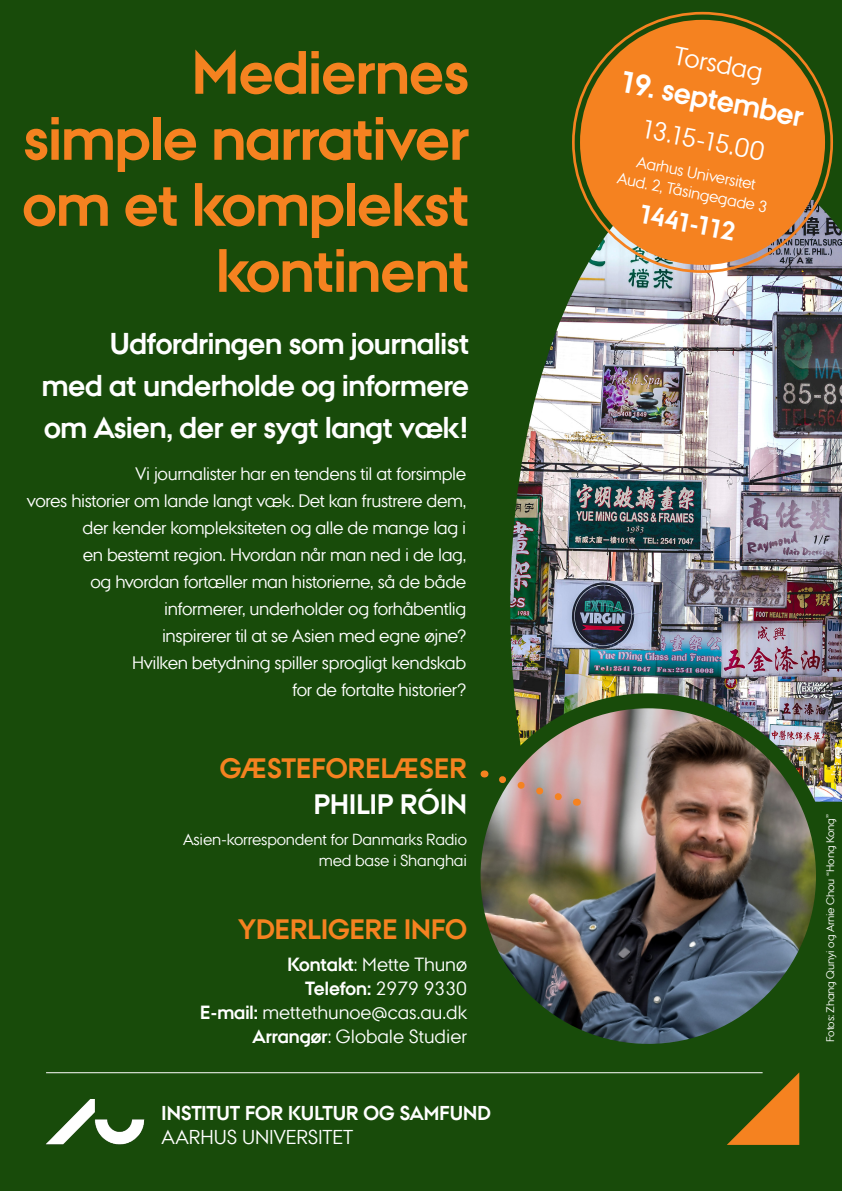
<style>
.page{position:relative;width:842px;height:1191px;background:#184b0a}
.page>*{position:absolute;margin:0;border:0;box-sizing:border-box;transform-origin:0 0}
.BT{font:700 61px/66px "AU Passata";letter-spacing:-.01em;color:#f58220}
.BT-2{font:700 30px/42px "AU Passata";letter-spacing:-.01em;color:#fff;text-align:justify}
.Subhead{font:700 30px "AU Passata";color:#fff}
.BT-3{font:700 28px "AU Passata";color:#f58220}
.BT-4{font:700 28px "AU Passata";letter-spacing:.005em;color:#fff}
.Subhead-2{font:26px "AU Passata";color:#fff}
.Subhead-3{font:700 26px "AU Passata";color:#fff}
.Subhead-4{font:700 20px/24px "AU Passata";letter-spacing:-.01em;color:#fff}
.BT-5{font:19px "AU Passata";color:#fff}
.BT-6{font:700 19px "AU Passata";letter-spacing:-.005em;color:#fff}
.Heading{font:18px/27px "AU Passata";letter-spacing:-.02em;color:#fff;text-align:right}
.BT-7{font:16px/21px "AU Passata";letter-spacing:-.01em;color:#fff;text-align:right}
.Subhead-5{font:16px/20px "AU Passata";color:#fff;text-align:center}
.Heading-2{font:11px "AU Passata";letter-spacing:-.01em;color:#fff}
.s1{font-weight:700}
.s2{font-weight:400}
</style>
<div class="page">
<img style="left:510px;top:200px;width:332px;height:601px">
<img style="left:473px;top:701px;width:350px;height:350px;border-radius:175px">
<div style="left:465px;top:693px;width:366px;height:366px;border:15px solid #184b0a;border-radius:50%"></div>
<svg style="left:494px;top:771px;width:83px;height:37px;background:#b29688"></svg>
<img style="left:45px;top:1099px;width:100px;height:46px">
<hr style="left:46px;top:1072px;width:717px;height:1px;background:#fff">
<div style="left:580px;top:20px;width:245px;height:245px;background:#f58220;border-radius:50%"></div>
<svg style="left:727px;top:1072px;width:72px;height:72px"></svg>
<p class="BT" style="left:192px;top:40px;width:279px">Mediernes</p>
<p class="BT" style="left:22px;top:106px;width:448px">simple narrativer om et komplekst</p>
<p class="BT" style="left:216px;top:238px;width:254px">kontinent</p>
<p class="BT-2" style="left:42px;top:323px;width:429px;text-indent:68px">Udfordringen som journalist med at underholde og informere om Asien, der er sygt langt væk!</p>
<p class="Heading" style="left:27px;top:460px;width:441px">Vi journalister har en tendens til at forsimple<br>vores historier om lande langt væk. Det kan frustrere dem, der kender kompleksiteten og alle de mange lag i<br>en bestemt region. Hvordan når man ned i de lag,<br>og hvordan fortæller man historierne, så de både informerer, underholder og forhåbentlig<br>inspirerer til at se Asien med egne øjne?<br>Hvilken betydning spiller sprogligt kendskab<br>for de fortalte historier?</p>
<p class="BT-3" style="left:220px;top:752px;width:249px">GÆSTEFORELÆSER</p>
<p class="BT-4" style="left:314px;top:788px;width:155px">PHILIP RÓIN</p>
<p class="BT-7" style="left:183px;top:829px;width:285px">Asien-korrespondent for Danmarks Radio med base i Shanghai</p>
<p class="BT-3" style="left:238px;top:912px;width:230px">YDERLIGERE INFO</p>
<p class="BT-5" style="left:287px;top:953px;width:181px"><span class="s1">Kontakt</span>: Mette Thunø</p>
<p class="BT-6" style="left:305px;top:977px;width:163px">Telefon: <span class="s2">2979 9330</span></p>
<p class="BT-5" style="left:200px;top:1001px;width:268px"><span class="s1">E-mail:</span> mettethunoe@cas.au.dk</p>
<p class="BT-5" style="left:252px;top:1025px;width:216px"><span class="s1">Arrangør</span>: Globale Studier</p>
<p class="Subhead-4" style="left:162px;top:1101px;width:331px">INSTITUT FOR KULTUR OG SAMFUND<br><span class="s2">AARHUS UNIVERSITET</span></p>
<p class="Subhead-2" style="left:677px;top:40px;width:91px;rotate:11deg">Torsdag</p>
<p class="Subhead" style="left:623px;top:64px;width:188px;rotate:11deg">19. september</p>
<p class="Subhead-2" style="left:644px;top:113px;width:127px;rotate:11deg">13.15-15.00</p>
<p class="Subhead-5" style="left:623px;top:148px;width:154px;rotate:11deg">Aarhus Universitet<br>Aud. 2, Tåsingegade 3</p>
<p class="Subhead-3" style="left:641px;top:198px;width:100px;rotate:11deg">1441-112</p>
<p class="Heading-2" style="left:824px;top:1041px;width:229px;rotate:-90deg">Fotos: Zhang Qunyi og Arnie Chou “Hong Kong”</p>
</div>
